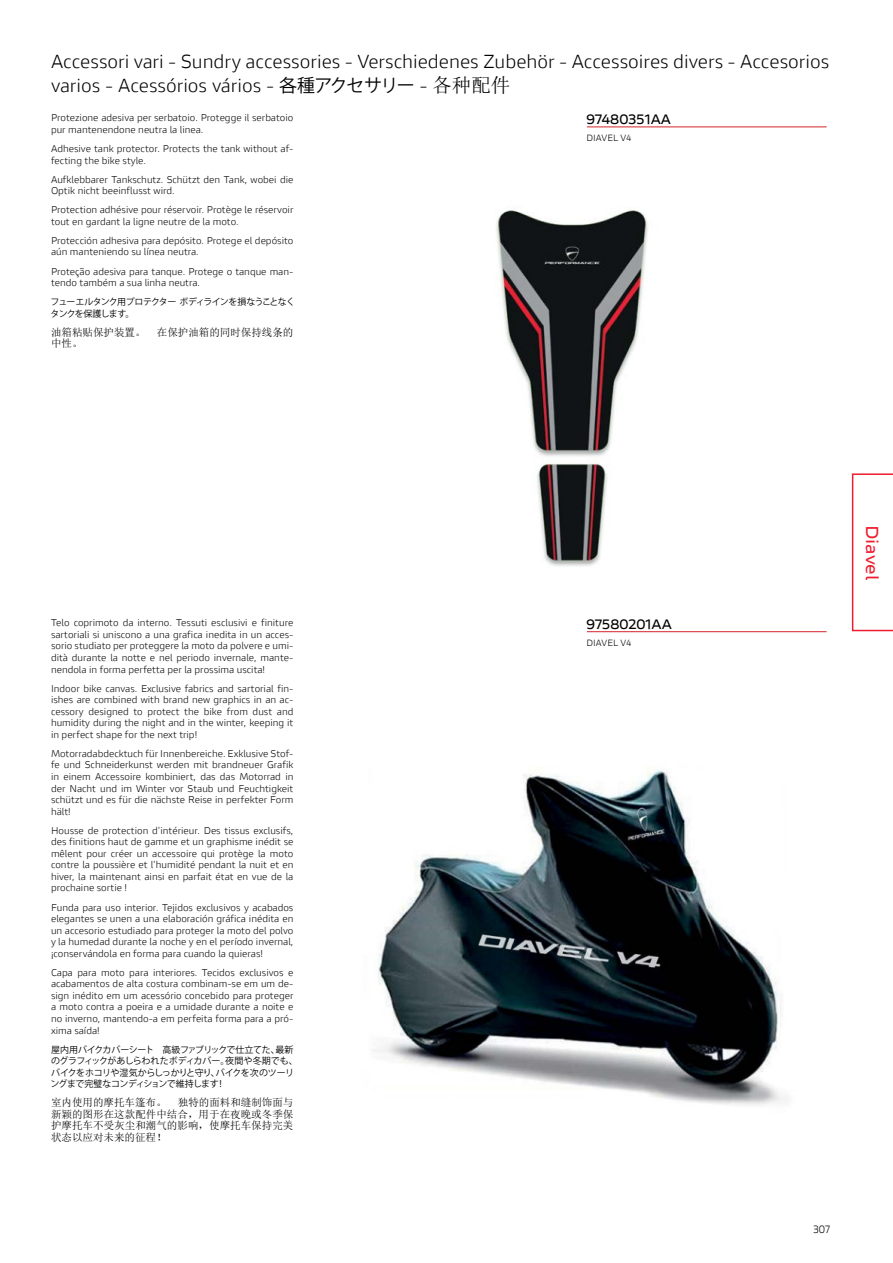
<style>
.page{position:relative;width:893px;height:1263px;background:#fff}
.page>*{position:absolute;margin:0;border:0;box-sizing:border-box;transform-origin:0 0}
.t1{font:18.75px/23.4px "Ducati Style";color:#000}
.t2{font:700 17.25px "Ducati Style Ext";color:#ee1c2e}
.t3{font:700 13.5px "Ducati Style Ext";color:#000}
.t4{font:10.5px/11.6px "Sim Sun";letter-spacing:.005em;color:#000}
.t5{font:10.5px "Ducati Style";color:#000}
.t6{font:9.75px/11.6px "Ducati Style";color:#000}
.t7{font:9px/11.6px "Koz Go Pr 6 N";letter-spacing:-.05em;color:#000}
.t8{font:9px/11.6px "Koz Go Pr 6 N";letter-spacing:-.09em;color:#000}
.t9{font:9px "Ducati Style";color:#000}
.s1{font-family:"Koz Go Pr 6 N";font-size:18px}
.s2{font-family:"Sim Sun";font-size:19.5px}
</style>
<div class="page">
<svg style="left:852px;top:473px;width:41px;height:158px"></svg>
<img style="left:372px;top:769px;width:416px;height:336px">
<hr style="left:587px;top:127px;width:240px;height:1px;background:#d2232a">
<hr style="left:587px;top:631px;width:240px;height:1px;background:#d2232a">
<img style="left:496px;top:210px;width:152px;height:356px">
<h1 class="t1" style="left:51px;top:50px;width:780px">Accessori vari - Sundry accessories - Verschiedenes Zubehör - Accessoires divers - Accesorios varios - Acessórios vários - <span class="s1">各種アクセサリー</span> - <span class="s2">各种配件</span></h1>
<p class="t6" style="left:51px;top:112px;width:244px">Protezione adesiva per serbatoio. Protegge il serbatoio pur mantenendone neutra la linea.</p>
<p class="t6" style="left:51px;top:143px;width:244px">Adhesive tank protector. Protects the tank without af&shy;fecting the bike style.</p>
<p class="t6" style="left:51px;top:173px;width:244px">Aufklebbarer Tankschutz. Schützt den Tank, wobei die<br>Optik nicht beeinflusst wird.</p>
<p class="t6" style="left:51px;top:204px;width:244px">Protection adhésive pour réservoir. Protège le réservoir tout en gardant la ligne neutre de la moto.</p>
<p class="t6" style="left:51px;top:235px;width:244px">Protección adhesiva para depósito. Protege el depósito aún manteniendo su línea neutra.</p>
<p class="t6" style="left:51px;top:265px;width:244px">Proteção adesiva para tanque. Protege o tanque man&shy;tendo também a sua linha neutra.</p>
<p class="t8" style="left:51px;top:296px;width:246px">フューエルタンク用プロテクター ボディラインを損なうことなくタンクを保護します。</p>
<p class="t4" style="left:51px;top:326px;width:244px">油箱粘贴保护装置。 在保护油箱的同时保持线条的中性。</p>
<h3 class="t3" style="left:587px;top:114px;width:86px">97480351AA</h3>
<p class="t9" style="left:587px;top:132px;width:46px">DIAVEL V4</p>
<p class="t6" style="left:51px;top:617px;width:244px;text-align:justify">Telo coprimoto da interno. Tessuti esclusivi e finiture sartoriali si uniscono a una grafica inedita in un acces&shy;sorio studiato per proteggere la moto da polvere e umi&shy;dità durante la notte e nel periodo invernale, mante&shy;nendola in forma perfetta per la prossima uscita!</p>
<p class="t6" style="left:51px;top:682px;width:244px;text-align:justify">Indoor bike canvas. Exclusive fabrics and sartorial fin&shy;ishes are combined with brand new graphics in an ac&shy;cessory designed to protect the bike from dust and humidity during the night and in the winter, keeping it in perfect shape for the next trip!</p>
<p class="t6" style="left:51px;top:748px;width:244px;text-align:justify">Motorradabdecktuch für Innenbereiche. Exklusive Stof&shy;fe und Schneiderkunst werden mit brandneuer Grafik in einem Accessoire kombiniert, das das Motorrad in der Nacht und im Winter vor Staub und Feuchtigkeit schützt und es für die nächste Reise in perfekter Form hält!</p>
<p class="t6" style="left:51px;top:824px;width:244px;text-align:justify">Housse de protection d'intérieur. Des tissus exclusifs, des finitions haut de gamme et un graphisme inédit se mêlent pour créer un accessoire qui protège la moto contre la poussière et l'humidité pendant la nuit et en hiver, la maintenant ainsi en parfait état en vue de la prochaine sortie !</p>
<p class="t6" style="left:51px;top:901px;width:244px;text-align:justify">Funda para uso interior. Tejidos exclusivos y acabados elegantes se unen a una elaboración gráfica inédita en un accesorio estudiado para proteger la moto del polvo y la humedad durante la noche y en el período invernal, ¡conservándola en forma para cuando la quieras!</p>
<p class="t6" style="left:51px;top:966px;width:244px;text-align:justify">Capa para moto para interiores. Tecidos exclusivos e acabamentos de alta costura combinam-se em um de&shy;sign inédito em um acessório concebido para proteger a moto contra a poeira e a umidade durante a noite e no inverno, mantendo-a em perfeita forma para a pró&shy;xima saída!</p>
<p class="t7" style="left:51px;top:1043px;width:249px">屋内用バイクカバーシート 高級ファブリックで仕立てた、最新のグラフィックがあしらわれたボディカバー。夜間や冬期でも、バイクをホコリや湿気からしっかりと守り、バイクを次のツーリングまで完璧なコンディションで維持します！</p>
<p class="t4" style="left:51px;top:1097px;width:244px;text-align:justify">室内使用的摩托车篷布。 独特的面料和缝制饰面与新颖的图形在这款配件中结合，用于在夜晚或冬季保护摩托车不受灰尘和潮气的影响，使摩托车保持完美状态以应对未来的征程！</p>
<h3 class="t3" style="left:587px;top:619px;width:87px">97580201AA</h3>
<p class="t9" style="left:587px;top:637px;width:46px">DIAVEL V4</p>
<h2 class="t2" style="left:879px;top:524px;width:57px;rotate:90deg">Diavel</h2>
<p class="t5" style="left:814px;top:1223px;width:18px">307</p>
</div>
